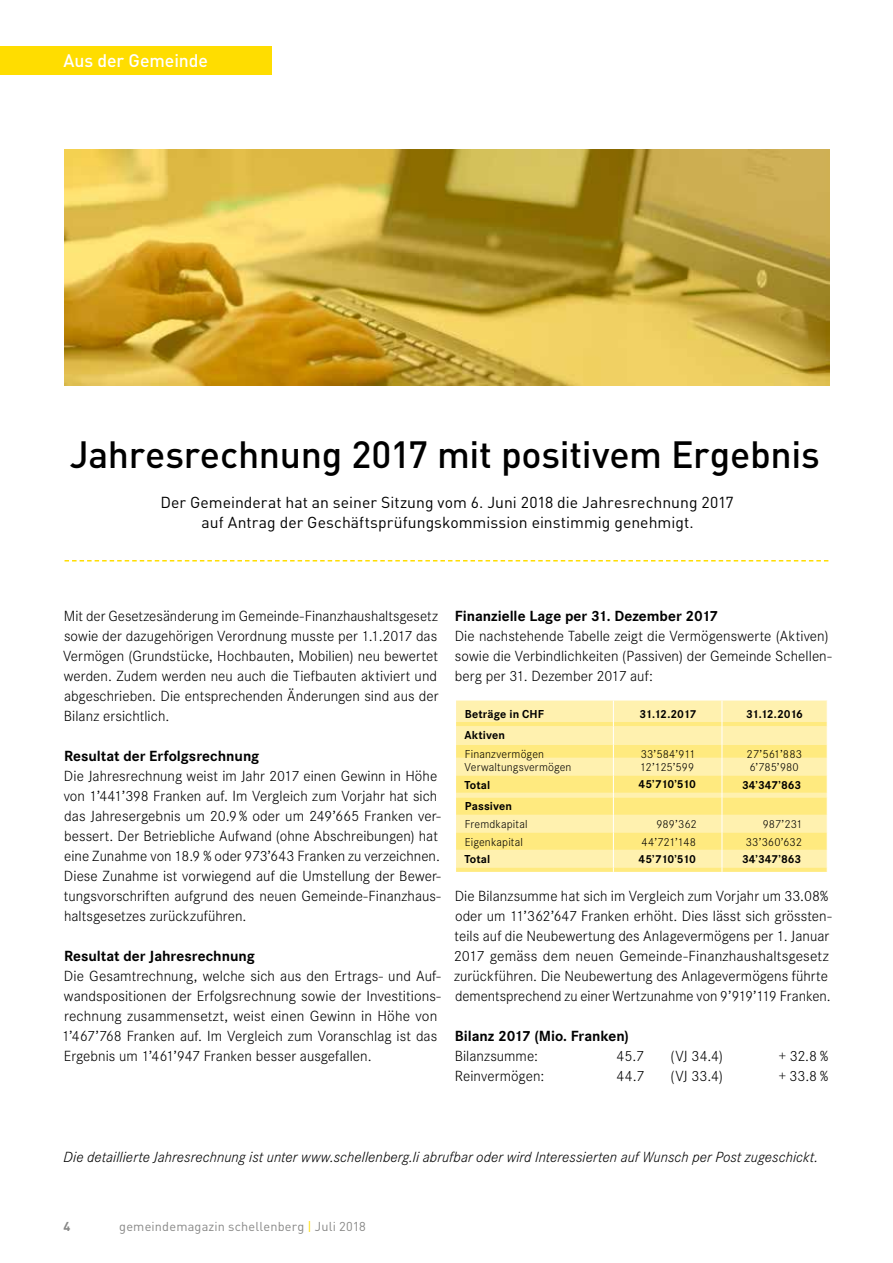
<style>
.page{position:relative;width:893px;height:1263px;background:#fff}
.page>*{position:absolute;margin:0;border:0;box-sizing:border-box;transform-origin:0 0}
.t1{font:500 37.5px "DIN";letter-spacing:-.01em;color:#000}
.t2{font:500 18px "DIN";letter-spacing:-.005em;color:#fff}
.t3{font:15.75px/20px "DIN";color:#000;text-align:center}
.t4{font:300 15.3px/20.1px "Corporate S";letter-spacing:.005em;color:#000}
.t5{font:italic 300 15.3px "Corporate S";letter-spacing:.005em;color:#000}
.t6{font:700 15.3px "Corporate S";color:#000}
.t7{font:12.75px "DIN";letter-spacing:.015em;color:#878786}
.t8{font:700 12.75px "DIN";color:#878786}
.t9{font:300 12px "Corporate S";letter-spacing:.01em;color:#000}
.t10{font:700 12px "Corporate S";color:#000}
.s1{color:#fd0}
</style>
<div class="page">
<div style="left:0;top:47px;width:271px;height:28px;background:#fd0"></div>
<svg style="left:65px;top:560px;width:763px;height:1px"></svg>
<div style="left:456px;top:700px;width:371px;height:22px;background:#fff1af"></div>
<svg style="left:456px;top:722px;width:371px;height:150px;background:#ffed98"></svg>
<svg style="left:613px;top:700px;width:1px;height:172px"></svg>
<svg style="left:722px;top:700px;width:1px;height:172px"></svg>
<img style="left:65px;top:150px;width:764px;height:235px">
<p class="t2" style="left:63px;top:49px;width:146px">Aus der Gemeinde</p>
<h1 class="t1" style="left:70px;top:430px;width:752px">Jahresrechnung 2017 mit positivem Ergebnis</h1>
<p class="t3" style="left:160px;top:492px;width:575px">Der Gemeinderat hat an seiner Sitzung vom 6. Juni 2018 die Jahresrechnung 2017 auf Antrag der Geschäftsprüfungskommission einstimmig genehmigt.</p>
<p class="t4" style="left:63px;top:606px;width:377px;text-align:justify">Mit der Gesetzesänderung im Gemeinde-Finanzhaushaltsgesetz sowie der dazugehörigen Verordnung musste per 1.1.2017 das Vermögen (Grundstücke, Hochbauten, Mobilien) neu bewertet werden. Zudem werden neu auch die Tiefbauten aktiviert und abgeschrieben. Die entsprechenden Änderungen sind aus der Bilanz ersichtlich.</p>
<p class="t6" style="left:64px;top:747px;width:197px">Resultat der Erfolgsrechnung</p>
<p class="t4" style="left:64px;top:766px;width:379px">Die Jahresrechnung weist im Jahr 2017 einen Gewinn in Höhe von 1’441’398 Franken auf. Im Vergleich zum Vorjahr hat sich das Jahresergebnis um 20.9% oder um 249’665 Franken ver&shy;bessert. Der Betriebliche Aufwand (ohne Abschreibungen) hat eine Zunahme von 18.9 % oder 973’643 Franken zu verzeichnen.<br>Diese Zunahme ist vorwiegend auf die Umstellung der Bewer&shy;tungsvorschriften aufgrund des neuen Gemeinde-Finanzhaus&shy;haltsgesetzes zurückzuführen.</p>
<p class="t6" style="left:64px;top:947px;width:192px">Resultat der Jahresrechnung</p>
<p class="t4" style="left:62px;top:966px;width:380px">Die Gesamtrechnung, welche sich aus den Ertrags- und Auf&shy;wandspositionen der Erfolgsrechnung sowie der Investitions&shy;rechnung zusammensetzt, weist einen Gewinn in Höhe von 1’467’768 Franken auf. Im Vergleich zum Voranschlag ist das Ergebnis um 1’461’947 Franken besser ausgefallen.</p>
<p class="t6" style="left:455px;top:607px;width:265px">Finanzielle Lage per 31. Dezember 2017</p>
<p class="t4" style="left:455px;top:626px;width:378px">Die nachstehende Tabelle zeigt die Vermögenswerte (Aktiven) sowie die Verbindlichkeiten (Passiven) der Gemeinde Schellen&shy;berg per 31. Dezember 2017 auf:</p>
<p class="t10" style="left:465px;top:707px;width:81px">Beträge in CHF</p>
<p class="t10" style="left:639px;top:707px;width:58px">31.12.2017</p>
<p class="t10" style="left:746px;top:707px;width:59px">31.12.2016</p>
<p class="t10" style="left:464px;top:728px;width:42px">Aktiven</p>
<p class="t9" style="left:465px;top:747px;width:81px">Finanzvermögen</p>
<p class="t9" style="left:641px;top:747px;width:57px">33’584’911</p>
<p class="t9" style="left:747px;top:747px;width:57px">27’561’883</p>
<p class="t9" style="left:465px;top:761px;width:108px">Verwaltungsvermögen</p>
<p class="t9" style="left:640px;top:761px;width:56px">12’125’599</p>
<p class="t9" style="left:749px;top:761px;width:51px">6’785’980</p>
<p class="t10" style="left:464px;top:778px;width:27px">Total</p>
<p class="t10" style="left:639px;top:777px;width:59px">45’710’510</p>
<p class="t10" style="left:742px;top:778px;width:61px">34’347’863</p>
<p class="t10" style="left:465px;top:799px;width:49px">Passiven</p>
<p class="t9" style="left:465px;top:818px;width:64px">Fremdkapital</p>
<p class="t9" style="left:656px;top:818px;width:42px">989’362</p>
<p class="t9" style="left:763px;top:818px;width:42px">987’231</p>
<p class="t9" style="left:465px;top:835px;width:60px">Eigenkapital</p>
<p class="t9" style="left:642px;top:835px;width:56px">44’721’148</p>
<p class="t9" style="left:746px;top:835px;width:58px">33’360’632</p>
<p class="t10" style="left:464px;top:852px;width:27px">Total</p>
<p class="t10" style="left:639px;top:852px;width:59px">45’710’510</p>
<p class="t10" style="left:742px;top:852px;width:61px">34’347’863</p>
<p class="t4" style="left:454px;top:886px;width:379px">Die Bilanzsumme hat sich im Vergleich zum Vorjahr um 33.08% oder um 11’362’647 Franken erhöht. Dies lässt sich grössten&shy;teils auf die Neubewertung des Anlagevermögens per 1. Januar 2017 gemäss dem neuen Gemeinde-Finanzhaushaltsgesetz zurückführen. Die Neubewertung des Anlagevermögens führte dementsprechend zu einer Wertzunahme von 9’919’119 Franken.</p>
<p class="t6" style="left:455px;top:1027px;width:176px">Bilanz 2017 (Mio. Franken)</p>
<p class="t4" style="left:455px;top:1046px;width:85px">Bilanzsumme:</p>
<p class="t4" style="left:617px;top:1046px;width:29px">45.7</p>
<p class="t4" style="left:671px;top:1046px;width:54px">(VJ 34.4)</p>
<p class="t4" style="left:779px;top:1046px;width:51px">+ 32.8 %</p>
<p class="t4" style="left:455px;top:1067px;width:91px">Reinvermögen:</p>
<p class="t4" style="left:617px;top:1067px;width:29px">44.7</p>
<p class="t4" style="left:671px;top:1067px;width:54px">(VJ 33.4)</p>
<p class="t4" style="left:779px;top:1067px;width:51px">+ 33.8 %</p>
<p class="t5" style="left:64px;top:1148px;width:756px">Die detaillierte Jahresrechnung ist unter www.schellenberg.li abrufbar oder wird Interessierten auf Wunsch per Post zugeschickt.</p>
<p class="t8" style="left:64px;top:1218px;width:8px">4</p>
<p class="t7" style="left:119px;top:1219px;width:248px">gemeindemagazin schellenberg <span class="s1">|</span> Juli 2018</p>
</div>
